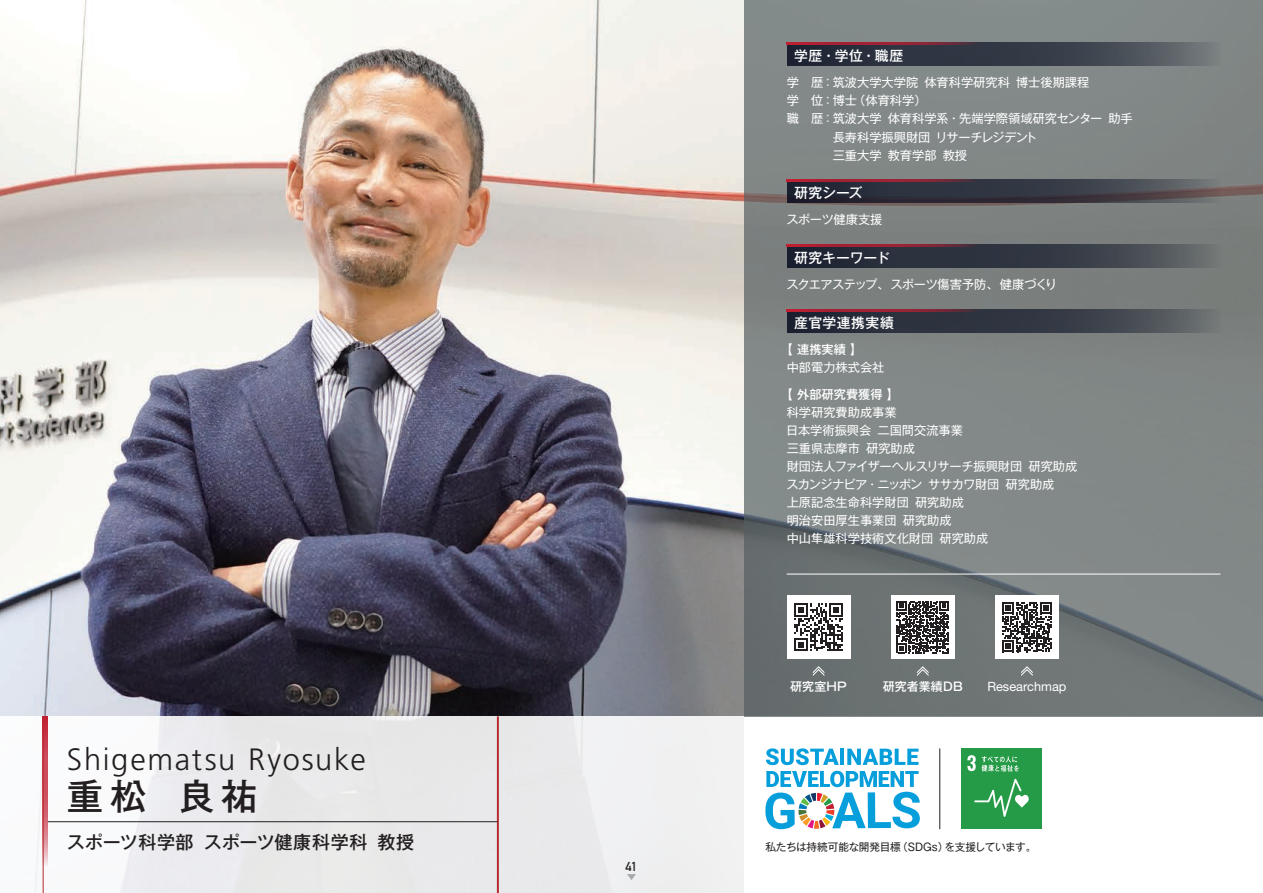
<style>
.page{position:relative;width:1263px;height:893px;background:#fff}
.page>*{position:absolute;margin:0;border:0;box-sizing:border-box;transform-origin:0 0}
.t1{font:500 36.15px "Gothic MB101 Pro";color:#231f20}
.t2{font:300 30.9px "Frutiger LT Std";letter-spacing:.055em;color:#231f20}
.t3{font:500 18px "Gothic MB101 Pro";letter-spacing:.025em;color:#231f20}
.t4{font:500 13.8px "Gothic MB101 Pro";letter-spacing:.025em;color:#fff}
.t5{font:500 13.8px "Gothic MB101 Pro";letter-spacing:-.01em;color:#fff}
.t6{font:12.75px "Helvetica Neue LT Std";color:#fff}
.t7{font:12.75px "DIN Mittelschrift Std";color:#231f20}
.t8{font:12.15px/18px "Gothic MB101 Pro";color:#fff}
.t9{font:12.15px "Gothic MB101 Pro";letter-spacing:-.04em;color:#fff}
.t10{font:12.15px "Gothic MB101 Pro";letter-spacing:-.02em;color:#fff}
.t11{font:500 12.15px "Gothic MB101 Pro";color:#fff}
.t12{font:12.15px "Gothic MB101 Pro";letter-spacing:-.03em;color:#fff}
.t13{font:500 12px "Gothic MB101 Pro";letter-spacing:.015em;color:#fff}
.t14{font:10.65px "Gothic MB101 Pro";letter-spacing:-.025em;color:#231f20}
</style>
<div class="page">
<img style="left:0;top:0;width:744px;height:716px">
<div style="left:0;top:716px;width:744px;height:177px;background:linear-gradient(to right,#f1f0f2,#e9eaea)"></div>
<svg style="left:744px;top:0;width:519px;height:716px;background:#7d8282"></svg>
<hr style="left:497px;top:716px;width:2px;height:177px;background:#b7282e">
<svg style="left:44px;top:716px;width:4px;height:150px"></svg>
<hr style="left:43px;top:716px;width:1px;height:177px;background:#b7282e">
<svg style="left:766px;top:748px;width:73px;height:17px"></svg>
<hr style="left:840px;top:749px;width:4px;height:16px;background:#069edb">
<svg style="left:847px;top:749px;width:71px;height:16px"></svg>
<svg style="left:765px;top:771px;width:155px;height:58px"></svg>
<hr style="left:939px;top:748px;width:1px;height:81px;background:#231f20">
<hr style="left:787px;top:574px;width:433px;height:1px;background:#fff">
<svg style="left:787px;top:43px;width:433px;height:23px;background:#3b414c"></svg>
<hr style="left:787px;top:43px;width:191px;height:2px;background:#c21f32">
<svg style="left:787px;top:180px;width:433px;height:23px;background:#383943"></svg>
<hr style="left:787px;top:180px;width:191px;height:2px;background:#c21f32">
<svg style="left:787px;top:244px;width:433px;height:24px;background:#373d47"></svg>
<hr style="left:787px;top:244px;width:191px;height:3px;background:#c21f32">
<svg style="left:787px;top:309px;width:433px;height:24px;background:#383d48"></svg>
<hr style="left:787px;top:309px;width:191px;height:3px;background:#c21f32">
<div style="left:891px;top:595px;width:64px;height:64px;background:#fff"></div>
<svg style="left:896px;top:601px;width:53px;height:52px"></svg>
<svg style="left:916px;top:666px;width:13px;height:10px"></svg>
<div style="left:995px;top:595px;width:64px;height:64px;background:#fff"></div>
<svg style="left:1002px;top:602px;width:50px;height:50px"></svg>
<svg style="left:1020px;top:666px;width:14px;height:10px"></svg>
<hr style="left:48px;top:821px;width:449px;height:1px;background:#231f20">
<div style="left:961px;top:748px;width:81px;height:81px;background:#269b47"></div>
<svg style="left:974px;top:779px;width:55px;height:38px"></svg>
<svg style="left:967px;top:755px;width:52px;height:16px"></svg>
<div style="left:787px;top:595px;width:63px;height:64px;background:#fff"></div>
<svg style="left:794px;top:603px;width:49px;height:48px"></svg>
<svg style="left:812px;top:666px;width:13px;height:10px"></svg>
<svg style="left:627px;top:874px;width:9px;height:6px"></svg>
<h2 class="t2" style="left:67px;top:742px;width:300px">Shigematsu Ryosuke</h2>
<h1 class="t1" style="left:67px;top:766px;width:192px">重松 良祐</h1>
<h3 class="t3" style="left:67px;top:827px;width:349px">スポーツ科学部 スポーツ健康科学科 教授</h3>
<p class="t7" style="left:626px;top:859px;width:13px">41</p>
<p class="t4" style="left:794px;top:44px;width:111px">学歴・学位・職歴</p>
<p class="t8" style="left:787px;top:72px;width:304px">学　歴：筑波大学大学院 体育科学研究科 博士後期課程</p>
<p class="t8" style="left:787px;top:90px;width:141px">学　位：博士（体育科学）</p>
<p class="t8" style="left:787px;top:108px;width:348px">職　歴：筑波大学 体育科学系・先端学際領域研究センター 助手</p>
<p class="t10" style="left:833px;top:127px;width:206px">長寿科学振興財団 リサーチレジデント</p>
<p class="t8" style="left:833px;top:144px;width:136px">三重大学 教育学部 教授</p>
<p class="t4" style="left:794px;top:181px;width:70px">研究シーズ</p>
<p class="t12" style="left:786px;top:210px;width:98px">スポーツ健康支援</p>
<p class="t5" style="left:794px;top:246px;width:97px">研究キーワード</p>
<p class="t9" style="left:786px;top:275px;width:272px">スクエアステップ、スポーツ傷害予防、健康づくり</p>
<p class="t4" style="left:794px;top:311px;width:101px">産官学連携実績</p>
<p class="t11" style="left:781px;top:339px;width:83px">【 連携実績 】</p>
<p class="t8" style="left:787px;top:357px;width:99px">中部電力株式会社</p>
<p class="t11" style="left:781px;top:384px;width:120px">【 外部研究費獲得 】</p>
<p class="t8" style="left:786px;top:402px;width:293px">科学研究費助成事業<br>日本学術振興会 二国間交流事業<br>三重県志摩市 研究助成<br>財団法人ファイザーヘルスリサーチ振興財団 研究助成スカンジナビア・ニッポン ササカワ財団 研究助成<br>上原記念生命科学財団 研究助成<br>明治安田厚生事業団 研究助成<br>中山隼雄科学技術文化財団 研究助成</p>
<p class="t13" style="left:790px;top:676px;width:58px">研究室HP</p>
<p class="t13" style="left:883px;top:676px;width:82px">研究者業績DB</p>
<p class="t6" style="left:987px;top:679px;width:81px">Researchmap</p>
<p class="t14" style="left:765px;top:838px;width:272px">私たちは持続可能な開発目標（SDGs）を支援しています。</p>
</div>
